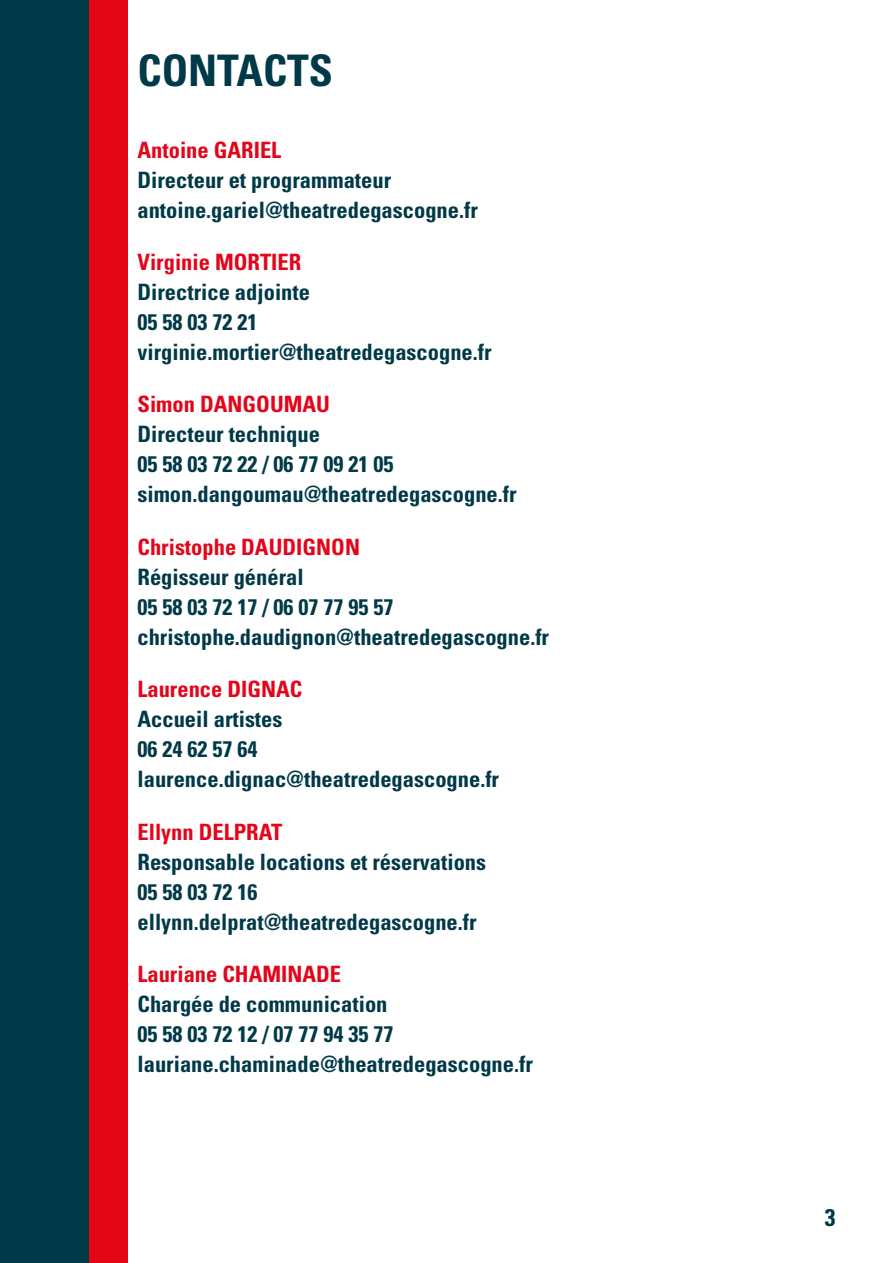
<style>
.page{position:relative;width:893px;height:1263px;background:#fff}
.page>*{position:absolute;margin:0;border:0;box-sizing:border-box;transform-origin:0 0}
.t1{font:700 condensed 43.5px "Univers LT Std";color:#003947}
.t2{font:700 condensed 24px "Univers LT Std";color:#003947}
.t3{font:700 condensed 22.5px/30px "Univers LT Std";color:#003947}
.t4{font:700 condensed 22.5px "Univers LT Std";color:#e3051a}
</style>
<div class="page">
<div style="left:0;top:0;width:89px;height:1263px;background:#003947"></div>
<div style="left:89px;top:0;width:39px;height:1263px;background:#e30617"></div>
<h1 class="t1" style="left:137px;top:43px;width:197px">CONTACTS</h1>
<p class="t4" style="left:137px;top:136px;width:145px">Antoine GARIEL</p>
<p class="t3" style="left:137px;top:164px;width:342px">Directeur et programmateur antoine.gariel@theatredegascogne.fr</p>
<p class="t4" style="left:137px;top:248px;width:165px">Virginie MORTIER</p>
<p class="t3" style="left:137px;top:277px;width:356px">Directrice adjointe<br>05 58 03 72 21 virginie.mortier@theatredegascogne.fr</p>
<p class="t4" style="left:137px;top:391px;width:194px">Simon DANGOUMAU</p>
<p class="t3" style="left:137px;top:419px;width:381px">Directeur technique<br>05 58 03 72 22 / 06 77 09 21 05 simon.dangoumau@theatredegascogne.fr</p>
<p class="t4" style="left:137px;top:533px;width:224px">Christophe DAUDIGNON</p>
<p class="t3" style="left:137px;top:562px;width:413px">Régisseur général<br>05 58 03 72 17 / 06 07 77 95 57 christophe.daudignon@theatredegascogne.fr</p>
<p class="t4" style="left:137px;top:676px;width:166px">Laurence DIGNAC</p>
<p class="t3" style="left:137px;top:704px;width:363px">Accueil artistes<br>06 24 62 57 64 laurence.dignac@theatredegascogne.fr</p>
<p class="t4" style="left:137px;top:818px;width:146px">Ellynn DELPRAT</p>
<p class="t3" style="left:137px;top:847px;width:350px">Responsable locations et réservations<br>05 58 03 72 16 ellynn.delprat@theatredegascogne.fr</p>
<p class="t4" style="left:137px;top:961px;width:205px">Lauriane CHAMINADE</p>
<p class="t3" style="left:137px;top:989px;width:397px">Chargée de communication<br>05 58 03 72 12 / 07 77 94 35 77 lauriane.chaminade@theatredegascogne.fr</p>
<p class="t2" style="left:825px;top:1203px;width:12px">3</p>
</div>
